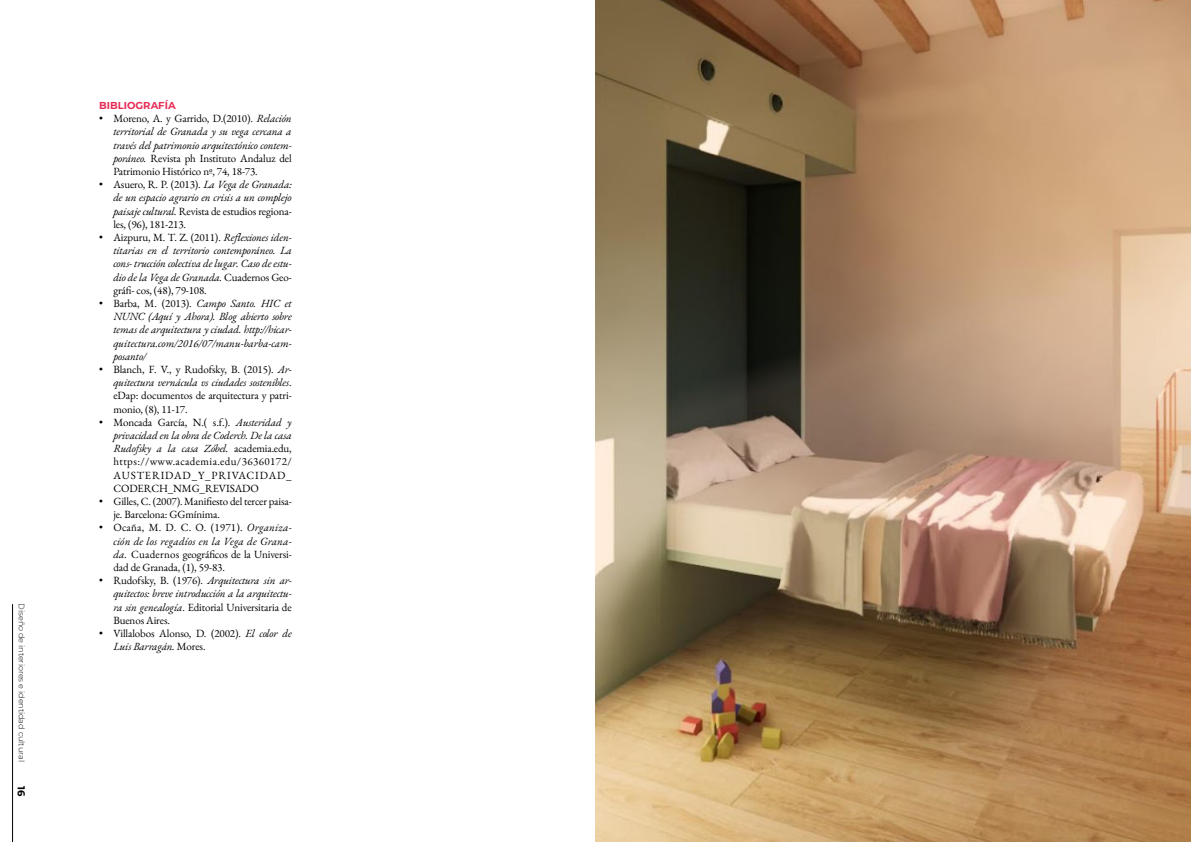
<style>
.page{position:relative;width:1191px;height:842px;background:#fff}
.page>*{position:absolute;margin:0;border:0;box-sizing:border-box;transform-origin:0 0}
.t1{font:italic 11px/13.2px "EB Garamond";letter-spacing:-.01em;color:#000;text-align:justify}
.t2{font:11px/13.2px "EB Garamond";letter-spacing:-.01em;color:#000;text-align:justify}
.t3{font:700 10px "Montserrat";color:#e72d57}
.t4{font:700 10px "Montserrat";color:#020203}
.t5{font:300 8px "Montserrat";color:#020203}
.s1{font-style:normal}
.s2{font-style:italic}
</style>
<div class="page">
<img style="left:595px;top:0;width:596px;height:842px">
<hr style="left:12px;top:604px;width:1px;height:238px;background:#000">
<p class="t5" style="left:27px;top:603px;width:160px;rotate:90deg">Diseño de interiores e identidad cultural</p>
<p class="t4" style="left:29px;top:786px;width:12px;rotate:90deg">16</p>
<p class="t3" style="left:99px;top:98px;width:78px">BIBLIOGRAFÍA</p>
<p class="t1" style="left:113px;top:112px;width:180px;text-indent:-14px"><span class="s1">• Moreno, A. y Garrido, D.(2010).</span> Relación territorial de Granada y su vega cercana a través del patrimonio arquitectónico contem&shy;poráneo. <span class="s1">Revista ph Instituto Andaluz del Patrimonio Histórico nº, 74, 18-73.</span></p>
<p class="t1" style="left:113px;top:178px;width:180px;text-indent:-14px"><span class="s1">• Asuero, R. P. (2013).</span> La Vega de Granada: de un espacio agrario en crisis a un complejo paisaje cultural. <span class="s1">Revista de estudios regiona&shy;les, (96), 181-213.</span></p>
<p class="t1" style="left:113px;top:231px;width:180px;text-indent:-14px"><span class="s1">• Aizpuru, M. T. Z. (2011).</span> Reflexiones iden&shy;titarias en el territorio contemporáneo. La cons- trucción colectiva de lugar. Caso de estu&shy;dio de la Vega de Granada. <span class="s1">Cuadernos Geo&shy;gráfi- cos, (48), 79-108.</span></p>
<p class="t1" style="left:113px;top:297px;width:180px;text-indent:-14px"><span class="s1">• Barba, M. (2013).</span> Campo Santo. HIC et NUNC (Aquí y Ahora). Blog abierto sobre temas de arquitectura y ciudad. http://hicar&shy;quitectura.com/2016/07/manu-barba-cam&shy;posanto/</p>
<p class="t2" style="left:113px;top:363px;width:180px;text-indent:-14px">• Blanch, F. V., y Rudofsky, B. (2015). <span class="s2">Ar&shy;quitectura vernácula vs ciudades sostenibles</span>. eDap: documentos de arquitectura y patri&shy;monio, (8), 11-17.</p>
<p class="t2" style="left:113px;top:415px;width:180px;text-indent:-14px">• Moncada García, N.( s.f.). <span class="s2">Austeridad y privacidad en la obra de Coderch. De la casa Rudofsky a la casa Zóbel.</span> academia.edu, https://www.academia.edu/36360172/ AUSTERIDAD_Y_PRIVACIDAD_ CODERCH_NMG_REVISADO</p>
<p class="t2" style="left:113px;top:495px;width:180px;text-indent:-14px">• Gilles, C. (2007). Manifiesto del tercer paisa&shy;je. Barcelona: GGmínima.</p>
<p class="t2" style="left:113px;top:521px;width:180px;text-indent:-14px">• Ocaña, M. D. C. O. (1971). <span class="s2">Organiza&shy;ción de los regadíos en la Vega de Grana&shy;da.</span> Cuadernos geográficos de la Universi&shy;dad de Granada, (1), 59-83.</p>
<p class="t1" style="left:113px;top:574px;width:180px;text-indent:-14px"><span class="s1">• Rudofsky, B. (1976).</span> Arquitectura sin ar&shy;quitectos: breve introducción a la arquitectu&shy;ra sin genealogía<span class="s1">. Editorial Universitaria de Buenos Aires.</span></p>
<p class="t2" style="left:113px;top:627px;width:180px;text-indent:-14px">• Villalobos Alonso, D. (2002). <span class="s2">El color de<br>Luis Barragán.</span> Mores.</p>
</div>
